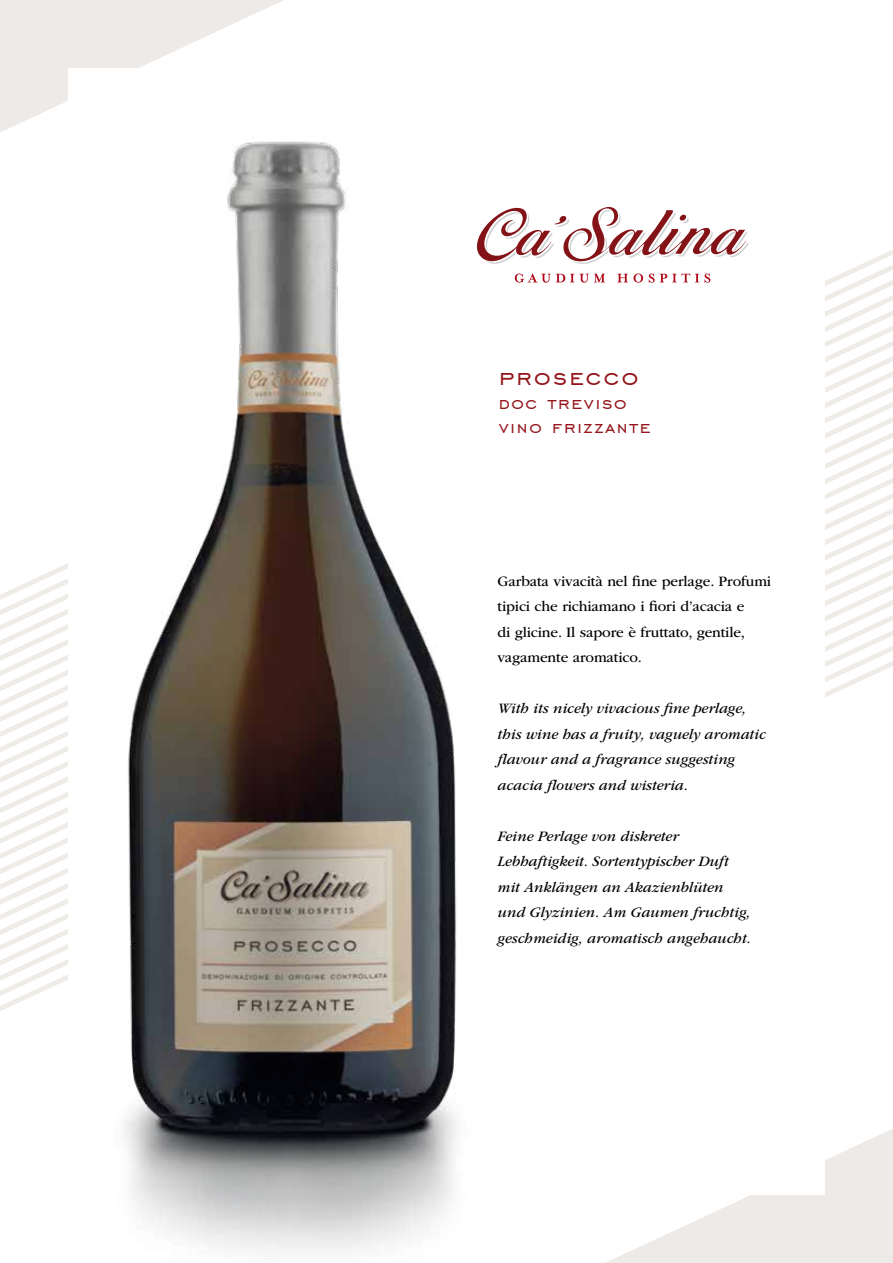
<style>
.page{position:relative;width:893px;height:1263px;background:#fff}
.page>*{position:absolute;margin:0;border:0;box-sizing:border-box;transform-origin:0 0}
.t1{font:28.5px "Engravers Gothic BT";letter-spacing:.08em;color:#94151b}
.t2{font:21.3px/24px "Engravers Gothic BT";letter-spacing:.08em;color:#94151b}
.t3{font:italic 15px/25.5px "ITC Garamond Std";color:#000}
.t4{font:15px/25.5px "ITC Garamond Std";letter-spacing:-.01em;color:#000}
</style>
<div class="page">
<svg style="left:0;top:583px;width:25px;height:428px"></svg>
<svg style="left:825px;top:250px;width:68px;height:447px"></svg>
<svg style="left:606px;top:1129px;width:287px;height:134px"></svg>
<svg style="left:0;top:0;width:284px;height:132px"></svg>
<svg style="left:544px;top:207px;width:205px;height:76px"></svg>
<img style="left:25px;top:70px;width:519px;height:1183px">
<h1 class="t1" style="left:499px;top:362px;width:141px">prosecco</h1>
<h2 class="t2" style="left:499px;top:391px;width:153px">doc treviso vino frizzante</h2>
<p class="t4" style="left:497px;top:568px;width:275px">Garbata vivacità nel fine perlage. Profumi tipici che richiamano i fiori d’acacia e<br>di glicine. Il sapore è fruttato, gentile, vagamente aromatico.</p>
<p class="t3" style="left:497px;top:696px;width:270px">With its nicely vivacious fine perlage, this wine has a fruity, vaguely aromatic flavour and a fragrance suggesting acacia flowers and wisteria.</p>
<p class="t3" style="left:497px;top:823px;width:255px">Feine Perlage von diskreter Lebhaftigkeit. Sortentypischer Duft mit Anklängen an Akazienblüten und Glyzinien. Am Gaumen fruchtig, geschmeidig, aromatisch angehaucht.</p>
</div>
